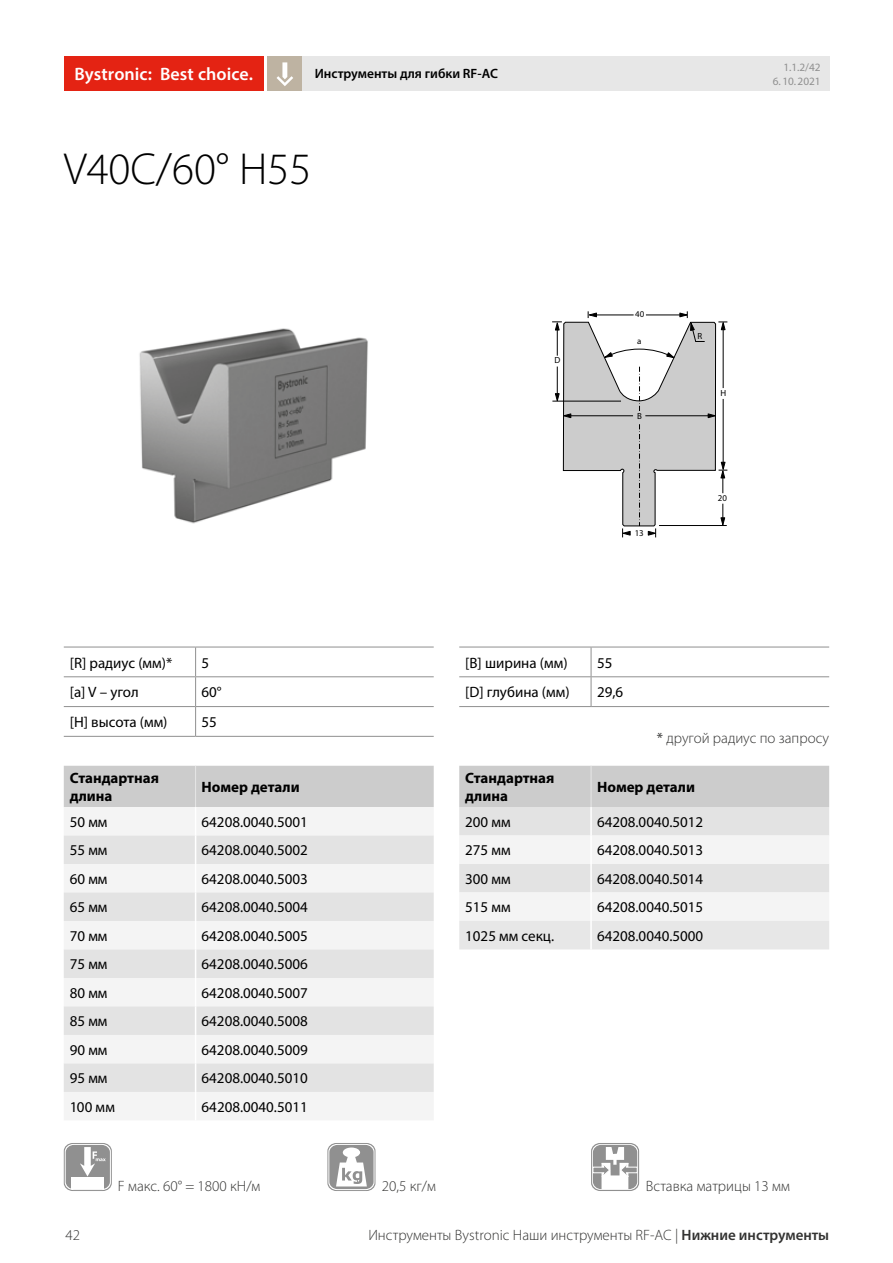
<style>
.page{position:relative;width:893px;height:1263px;background:#fff}
.page>*{position:absolute;margin:0;border:0;box-sizing:border-box;transform-origin:0 0}
.t1{font:300 45px "Myriad Pro";color:#000}
.t2{font:600 18px "Myriad Pro";letter-spacing:.005em;color:#fff}
.t3{font:15px "Myriad Pro";color:#000}
.t4{font:300 15px "Myriad Pro";color:#333332}
.t5{font:700 15px/18px "Myriad Pro";color:#000}
.t6{font:600 13.5px "Myriad Pro";color:#000}
.t7{font:11.25px/13.5px "Myriad Pro";color:#909090;text-align:right}
.t8{font:8.85px "Myriad Pro";color:#000}
.s1{font-weight:400}
.s2{font-weight:600}
</style>
<div class="page">
<div style="left:268px;top:57px;width:561px;height:34px;background:#e7e7e7"></div>
<div style="left:64px;top:57px;width:200px;height:34px;background:#e42313"></div>
<div style="left:268px;top:57px;width:34px;height:34px;background:#beb3a2"></div>
<svg style="left:277px;top:62px;width:16px;height:24px"></svg>
<img style="left:139px;top:328px;width:229px;height:196px">
<svg style="left:552px;top:311px;width:175px;height:226px"></svg>
<hr style="left:64px;top:647px;width:132px;height:1px;background:#909090">
<hr style="left:196px;top:647px;width:238px;height:1px;background:#909090">
<hr style="left:64px;top:676px;width:132px;height:1px;background:#909090">
<hr style="left:196px;top:676px;width:238px;height:1px;background:#909090">
<hr style="left:64px;top:706px;width:132px;height:1px;background:#909090">
<hr style="left:196px;top:706px;width:238px;height:1px;background:#909090">
<svg style="left:195px;top:647px;width:1px;height:89px"></svg>
<hr style="left:64px;top:736px;width:132px;height:1px;background:#909090">
<hr style="left:196px;top:736px;width:238px;height:1px;background:#909090">
<svg style="left:64px;top:766px;width:370px;height:354px"></svg>
<hr style="left:195px;top:766px;width:1px;height:41px;background:#e7e7e7">
<svg style="left:459px;top:766px;width:370px;height:183px"></svg>
<hr style="left:590px;top:807px;width:2px;height:28px;background:#fff">
<hr style="left:590px;top:835px;width:2px;height:29px;background:#fff">
<hr style="left:590px;top:864px;width:2px;height:28px;background:#fff">
<hr style="left:590px;top:892px;width:2px;height:29px;background:#fff">
<hr style="left:590px;top:921px;width:2px;height:28px;background:#fff">
<hr style="left:591px;top:766px;width:1px;height:41px;background:#e7e7e7">
<hr style="left:459px;top:647px;width:132px;height:1px;background:#909090">
<hr style="left:591px;top:647px;width:238px;height:1px;background:#909090">
<hr style="left:459px;top:676px;width:132px;height:1px;background:#909090">
<hr style="left:591px;top:676px;width:238px;height:1px;background:#909090">
<svg style="left:591px;top:647px;width:1px;height:59px"></svg>
<hr style="left:459px;top:706px;width:132px;height:1px;background:#909090">
<hr style="left:591px;top:706px;width:238px;height:1px;background:#909090">
<svg style="left:64px;top:1143px;width:48px;height:48px"></svg>
<svg style="left:65px;top:1144px;width:46px;height:46px"></svg>
<div style="left:66px;top:1145px;width:44px;height:44px;background:#909090;border-radius:8px"></div>
<div style="left:71px;top:1177px;width:33px;height:12px;background:#fff"></div>
<svg style="left:80px;top:1147px;width:26px;height:29px"></svg>
<svg style="left:591px;top:1143px;width:48px;height:48px"></svg>
<svg style="left:592px;top:1144px;width:46px;height:46px"></svg>
<div style="left:593px;top:1145px;width:44px;height:44px;background:#909090;border-radius:8px"></div>
<svg style="left:592px;top:1147px;width:46px;height:42px"></svg>
<svg style="left:327px;top:1143px;width:48px;height:48px"></svg>
<svg style="left:328px;top:1144px;width:46px;height:46px"></svg>
<div style="left:329px;top:1145px;width:45px;height:44px;background:#909090;border-radius:8px"></div>
<svg style="left:336px;top:1147px;width:31px;height:39px"></svg>
<p class="t2" style="left:74px;top:62px;width:180px">Bystronic: Best choice.</p>
<p class="t7" style="left:773px;top:61px;width:49px">1.1.2/42<br>6.10.2021</p>
<p class="t6" style="left:315px;top:65px;width:185px">Инструменты для гибки RF-AС</p>
<h1 class="t1" style="left:64px;top:142px;width:249px">V40C/60° H55</h1>
<p class="t3" style="left:70px;top:653px;width:104px">[R] радиус (мм)*</p>
<p class="t3" style="left:202px;top:653px;width:9px">5</p>
<p class="t3" style="left:70px;top:683px;width:71px">[a] V – угол</p>
<p class="t3" style="left:202px;top:683px;width:22px">60°</p>
<p class="t3" style="left:70px;top:713px;width:99px">[H] высота (мм)</p>
<p class="t3" style="left:202px;top:713px;width:17px">55</p>
<p class="t5" style="left:70px;top:768px;width:91px">Стандартная длина</p>
<p class="t5" style="left:202px;top:777px;width:100px">Номер детали</p>
<p class="t3" style="left:70px;top:813px;width:39px">50 мм</p>
<p class="t3" style="left:202px;top:813px;width:108px">64208.0040.5001</p>
<p class="t3" style="left:70px;top:841px;width:39px">55 мм</p>
<p class="t3" style="left:202px;top:841px;width:108px">64208.0040.5002</p>
<p class="t3" style="left:70px;top:869px;width:39px">60 мм</p>
<p class="t3" style="left:202px;top:869px;width:108px">64208.0040.5003</p>
<p class="t3" style="left:70px;top:898px;width:39px">65 мм</p>
<p class="t3" style="left:202px;top:898px;width:108px">64208.0040.5004</p>
<p class="t3" style="left:70px;top:926px;width:39px">70 мм</p>
<p class="t3" style="left:202px;top:926px;width:108px">64208.0040.5005</p>
<p class="t3" style="left:70px;top:955px;width:39px">75 мм</p>
<p class="t3" style="left:202px;top:955px;width:108px">64208.0040.5006</p>
<p class="t3" style="left:70px;top:983px;width:39px">80 мм</p>
<p class="t3" style="left:202px;top:983px;width:108px">64208.0040.5007</p>
<p class="t3" style="left:70px;top:1012px;width:39px">85 мм</p>
<p class="t3" style="left:202px;top:1012px;width:108px">64208.0040.5008</p>
<p class="t3" style="left:70px;top:1040px;width:39px">90 мм</p>
<p class="t3" style="left:202px;top:1040px;width:108px">64208.0040.5009</p>
<p class="t3" style="left:70px;top:1069px;width:39px">95 мм</p>
<p class="t3" style="left:202px;top:1069px;width:108px">64208.0040.5010</p>
<p class="t3" style="left:70px;top:1097px;width:47px">100 мм</p>
<p class="t3" style="left:202px;top:1097px;width:108px">64208.0040.5011</p>
<p class="t8" style="left:554px;top:355px;width:7px">D</p>
<p class="t8" style="left:635px;top:309px;width:11px">40</p>
<p class="t8" style="left:637px;top:336px;width:6px">a</p>
<p class="t8" style="left:637px;top:410px;width:6px">B</p>
<p class="t8" style="left:635px;top:527px;width:11px">13</p>
<p class="t8" style="left:697px;top:331px;width:6px">R</p>
<p class="t8" style="left:720px;top:388px;width:7px">H</p>
<p class="t8" style="left:718px;top:492px;width:11px">20</p>
<p class="t3" style="left:465px;top:653px;width:104px">[B] ширина (мм)</p>
<p class="t3" style="left:597px;top:653px;width:17px">55</p>
<p class="t3" style="left:465px;top:683px;width:106px">[D] глубина (мм)</p>
<p class="t3" style="left:597px;top:683px;width:28px">29,6</p>
<p class="t4" style="left:657px;top:729px;width:174px"><span class="s1">*</span> другой радиус по запросу</p>
<p class="t5" style="left:465px;top:768px;width:91px">Стандартная длина</p>
<p class="t5" style="left:597px;top:777px;width:100px">Номер детали</p>
<p class="t3" style="left:465px;top:813px;width:47px">200 мм</p>
<p class="t3" style="left:597px;top:813px;width:108px">64208.0040.5012</p>
<p class="t3" style="left:465px;top:841px;width:47px">275 мм</p>
<p class="t3" style="left:597px;top:841px;width:108px">64208.0040.5013</p>
<p class="t3" style="left:465px;top:869px;width:47px">300 мм</p>
<p class="t3" style="left:597px;top:869px;width:108px">64208.0040.5014</p>
<p class="t3" style="left:465px;top:898px;width:47px">515 мм</p>
<p class="t3" style="left:597px;top:898px;width:108px">64208.0040.5015</p>
<p class="t3" style="left:465px;top:926px;width:90px">1025 мм секц.</p>
<p class="t3" style="left:597px;top:926px;width:108px">64208.0040.5000</p>
<p class="t4" style="left:118px;top:1177px;width:144px">F макс. 60° = 1800 кН/м</p>
<p class="t4" style="left:382px;top:1177px;width:56px">20,5 кг/м</p>
<p class="t4" style="left:646px;top:1177px;width:145px">Вставка матрицы 13 мм</p>
<p class="t4" style="left:65px;top:1226px;width:16px">42</p>
<p class="t4" style="left:368px;top:1226px;width:462px">Инструменты Bystronic Наши инструменты RF-AС | <span class="s2">Нижние инструменты</span></p>
</div>
